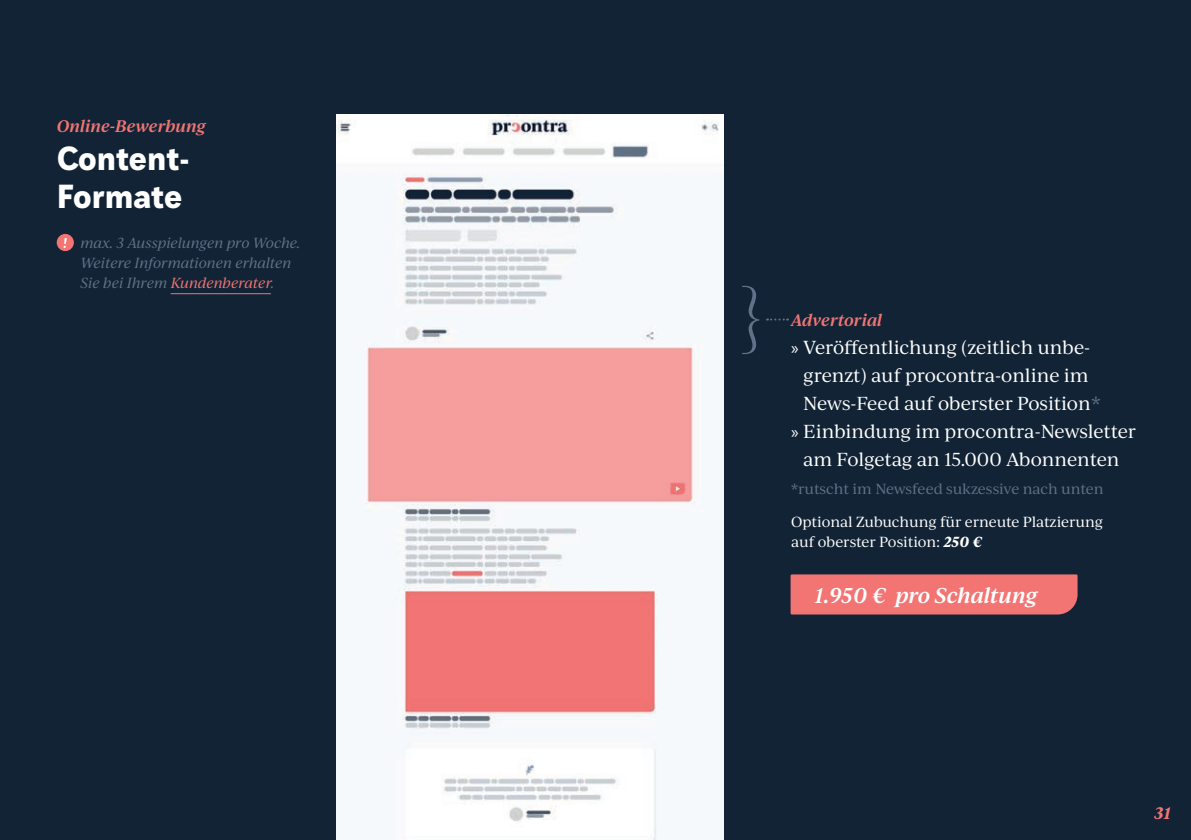
<style>
.page{position:relative;width:1191px;height:840px;background:#fff}
.page>*{position:absolute;margin:0;border:0;box-sizing:border-box;transform-origin:0 0}
.t1{font:300 72px "Ivy Journal";color:#607287}
.t2{font:700 32px/38.4px "Ivy Style Sans";letter-spacing:-.01em;color:#fff}
.t3{font:italic 600 20.6px "Ivy Journal";letter-spacing:-.015em;color:#fff}
.t4{font:18px "Ivy Journal";letter-spacing:-.01em;color:#fff}
.t5{font:italic 600 16px "Ivy Journal";letter-spacing:-.01em;color:#f27574}
.t6{font:italic 700 16px "Ivy Journal";color:#f27574}
.t7{font:italic 14px/20px "Ivy Journal";letter-spacing:-.01em;color:#607287}
.t8{font:14px/20px "Ivy Journal";letter-spacing:-.015em;color:#fff}
.t9{font:14px "Ivy Journal";letter-spacing:-.005em;color:#607287}
.s1{color:#f27574}
.s2{font-family:"Myriad Pro"}
.s3{color:#607287}
.s4{font-weight:700;font-style:italic}
</style>
<div class="page">
<div style="left:0;top:0;width:1191px;height:839px;background:#112335"></div>
<div style="left:790px;top:574px;width:287px;height:40px;background:#f27574"></div>
<svg style="left:767px;top:318px;width:21px;height:2px"></svg>
<img style="left:336px;top:115px;width:387px;height:724px">
<div style="left:81px;top:236px;width:242px;height:71px;background:#112335"></div>
<hr style="left:171px;top:293px;width:100px;height:1px;background:#f27574">
<div style="left:57px;top:234px;width:17px;height:17px;background:#f27574;border-radius:50%"></div>
<svg style="left:63px;top:238px;width:4px;height:10px"></svg>
<p class="t5" style="left:57px;top:114px;width:151px">Online-Bewerbung</p>
<h2 class="t2" style="left:57px;top:137px;width:134px">Content-<br>Formate</h2>
<p class="t7" style="left:81px;top:232px;width:221px">max. 3 Ausspielungen pro Woche.<br>Weitere Informationen erhalten<br>Sie bei Ihrem <span class="s1">Kundenberater</span>.</p>
<h1 class="t1" style="left:738px;top:266px;width:27px">}</h1>
<p class="t5" style="left:791px;top:308px;width:93px">Advertorial</p>
<p class="t4" style="left:791px;top:335px;width:300px"><span class="s2">»</span> Veröffentlichung (zeitlich unbe-</p>
<p class="t4" style="left:803px;top:363px;width:287px">grenzt) auf procontra-online im</p>
<p class="t4" style="left:803px;top:391px;width:299px">News-Feed auf oberster Position<span class="s3">*</span></p>
<p class="t4" style="left:791px;top:419px;width:346px"><span class="s2">»</span> Einbindung im procontra-Newsletter</p>
<p class="t4" style="left:803px;top:447px;width:318px">am Folgetag an 15.000 Abonnenten</p>
<p class="t9" style="left:791px;top:479px;width:314px">*rutscht im Newsfeed sukzessive nach unten</p>
<p class="t8" style="left:791px;top:510px;width:313px">Optional Zubuchung für erneute Platzierung auf oberster Position: <span class="s4">250 €</span></p>
<p class="t3" style="left:814px;top:579px;width:224px">1.950 € pro Schaltung</p>
<p class="t6" style="left:1154px;top:800px;width:18px">31</p>
</div>
